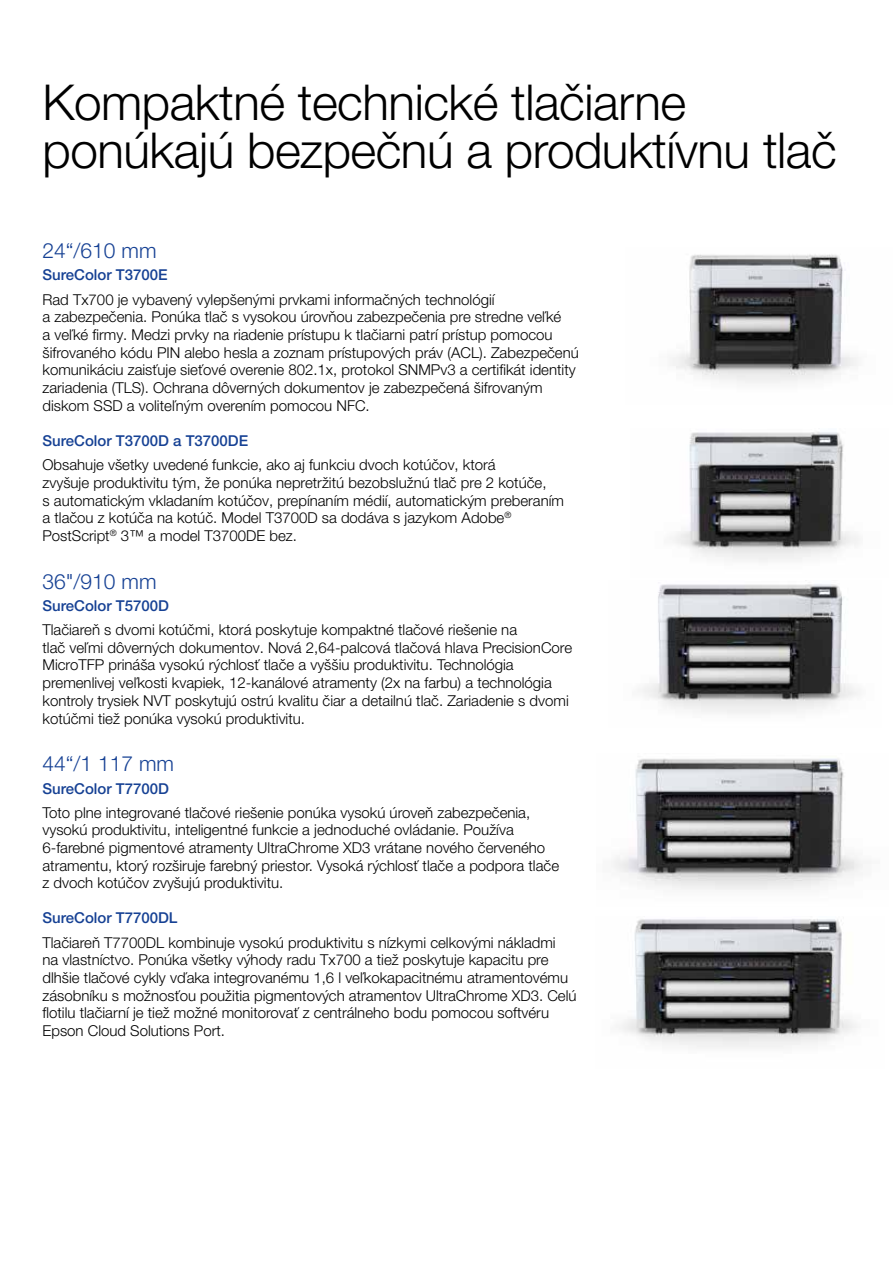
<style>
.page{position:relative;width:893px;height:1263px;background:#fff}
.page>*{position:absolute;margin:0;border:0;box-sizing:border-box;transform-origin:0 0}
.t1{font:300 49.5px/48px "Helvetica Neue LT Pro";letter-spacing:-.01em;color:#000}
.t2{font:300 21px "Helvetica Neue LT Pro";color:#164194}
.t3{font:300 15px/17.7px "Helvetica Neue LT Pro";color:#000}
.t4{font:500 15px "Helvetica Neue LT Pro";color:#164194}
</style>
<div class="page">
<img style="left:672px;top:254px;width:185px;height:129px">
<img style="left:673px;top:432px;width:186px;height:130px">
<img style="left:642px;top:584px;width:216px;height:130px">
<img style="left:613px;top:758px;width:250px;height:132px">
<img style="left:619px;top:919px;width:238px;height:129px">
<h1 class="t1" style="left:43px;top:78px;width:796px">Kompaktné technické tlačiarne ponúkajú bezpečnú a produktívnu tlač</h1>
<h2 class="t2" style="left:43px;top:238px;width:115px">24“/610 mm</h2>
<p class="t4" style="left:43px;top:266px;width:127px">SureColor T3700E</p>
<p class="t3" style="left:43px;top:290px;width:538px">Rad Tx700 je vybavený vylepšenými prvkami informačných technológií<br>a zabezpečenia. Ponúka tlač s vysokou úrovňou zabezpečenia pre stredne veľké<br>a veľké firmy. Medzi prvky na riadenie prístupu k tlačiarni patrí prístup pomocou šifrovaného kódu PIN alebo hesla a zoznam prístupových práv (ACL). Zabezpečenú komunikáciu zaisťuje sieťové overenie 802.1x, protokol SNMPv3 a certifikát identity zariadenia (TLS). Ochrana dôverných dokumentov je zabezpečená šifrovaným diskom SSD a voliteľným overením pomocou NFC.</p>
<p class="t4" style="left:43px;top:432px;width:207px">SureColor T3700D a T3700DE</p>
<p class="t3" style="left:43px;top:456px;width:523px">Obsahuje všetky uvedené funkcie, ako aj funkciu dvoch kotúčov, ktorá<br>zvyšuje produktivitu tým, že ponúka nepretržitú bezobslužnú tlač pre 2 kotúče,<br>s automatickým vkladaním kotúčov, prepínaním médií, automatickým preberaním a tlačou z kotúča na kotúč. Model T3700D sa dodáva s jazykom Adobe<sup>® </sup>PostScript<sup>®</sup> 3™ a model T3700DE bez.</p>
<h2 class="t2" style="left:43px;top:568px;width:115px">36"/910 mm</h2>
<p class="t4" style="left:43px;top:597px;width:128px">SureColor T5700D</p>
<p class="t3" style="left:43px;top:620px;width:531px">Tlačiareň s dvomi kotúčmi, ktorá poskytuje kompaktné tlačové riešenie na<br>tlač veľmi dôverných dokumentov. Nová 2,64-palcová tlačová hlava PrecisionCore MicroTFP prináša vysokú rýchlosť tlače a vyššiu produktivitu. Technológia premenlivej veľkosti kvapiek, 12-kanálové atramenty (2x na farbu) a technológia kontroly trysiek NVT poskytujú ostrú kvalitu čiar a detailnú tlač. Zariadenie s dvomi kotúčmi tiež ponúka vysokú produktivitu.</p>
<h2 class="t2" style="left:43px;top:751px;width:133px">44“/1 117 mm</h2>
<p class="t4" style="left:43px;top:779px;width:128px">SureColor T7700D</p>
<p class="t3" style="left:43px;top:803px;width:518px">Toto plne integrované tlačové riešenie ponúka vysokú úroveň zabezpečenia, vysokú produktivitu, inteligentné funkcie a jednoduché ovládanie. Používa 6-farebné pigmentové atramenty UltraChrome XD3 vrátane nového červeného atramentu, ktorý rozširuje farebný priestor. Vysoká rýchlosť tlače a podpora tlače z dvoch kotúčov zvyšujú produktivitu.</p>
<p class="t4" style="left:43px;top:909px;width:137px">SureColor T7700DL</p>
<p class="t3" style="left:43px;top:933px;width:535px">Tlačiareň T7700DL kombinuje vysokú produktivitu s nízkymi celkovými nákladmi<br>na vlastníctvo. Ponúka všetky výhody radu Tx700 a tiež poskytuje kapacitu pre dlhšie tlačové cykly vďaka integrovanému 1,6 l veľkokapacitnému atramentovému zásobníku s možnosťou použitia pigmentových atramentov UltraChrome XD3. Celú flotilu tlačiarní je tiež možné monitorovať z centrálneho bodu pomocou softvéru Epson Cloud Solutions Port.</p>
</div>
